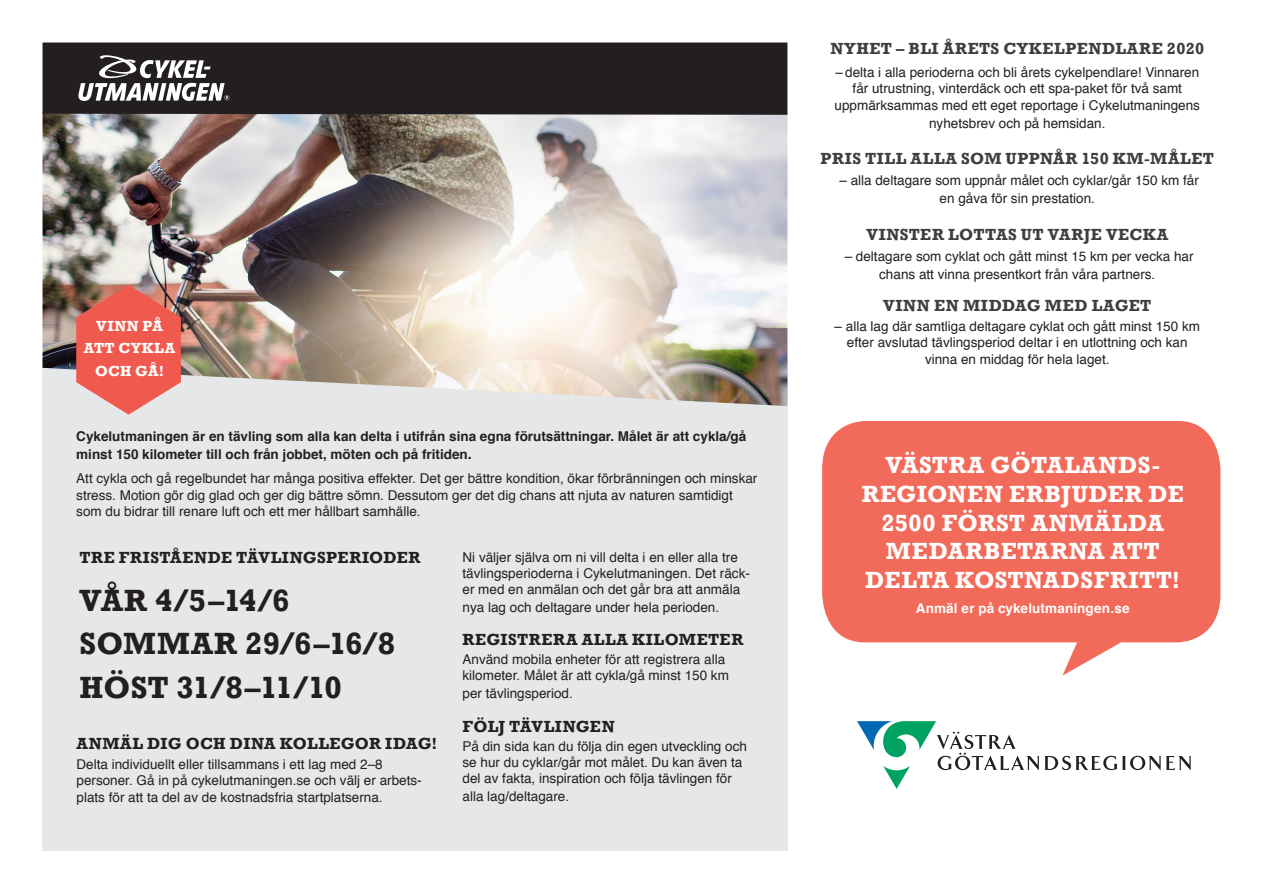
<style>
.page{position:relative;width:1263px;height:893px;background:#fff}
.page>*{position:absolute;margin:0;border:0;box-sizing:border-box;transform-origin:0 0}
.bröd{font:700 31.5px "Rockwell";color:#231f20}
.bröd-2{font:700 31.5px "Rockwell";letter-spacing:-.02em;color:#231f20}
.t1{font:700 24px/28.8px "Rockwell";letter-spacing:.02em;color:#fff;text-align:center}
.bröd-3{font:700 16.5px "Rockwell";letter-spacing:.03em;color:#3e3e3f}
.Mellanrubrik{font:700 16.5px "Rockwell";letter-spacing:.035em;color:#231f20}
.bröd-4{font:700 16.5px "Rockwell";letter-spacing:.01em;color:#231f20}
.Mellanrubrik-2{font:700 16.5px "Rockwell";letter-spacing:.01em;color:#231f20}
.t2{font:700 15px/22.5px "Rockwell";letter-spacing:.03em;color:#fff;text-align:center}
.bröd-5{font:13.5px/16.2px "Helvetica";color:#231f20}
.bröd-6{font:700 13.5px/18px "Helvetica";color:#231f20}
.t3{font:700 13.5px "Helvetica";letter-spacing:.01em;color:#fff}
.s1{font-size:15px}
</style>
<div class="page">
<div style="left:43px;top:357px;width:745px;height:493px;background:#e6e7e9"></div>
<svg style="left:1045px;top:756px;width:146px;height:14px"></svg>
<svg style="left:857px;top:721px;width:182px;height:68px"></svg>
<img style="left:43px;top:115px;width:744px;height:291px">
<div style="left:43px;top:43px;width:744px;height:72px;background:#231f20"></div>
<svg style="left:78px;top:55px;width:152px;height:46px"></svg>
<svg style="left:822px;top:421px;width:399px;height:255px;background:#f38072"></svg>
<svg style="left:76px;top:285px;width:105px;height:130px;background:#e36d63"></svg>
<p class="t2" style="left:84px;top:314px;width:93px">VINN PÅ<br>ATT CYKLA<br>OCH GÅ!</p>
<p class="bröd-6" style="left:76px;top:427px;width:671px">Cykelutmaningen är en tävling som alla kan delta i utifrån sina egna förutsättningar. Målet är att cykla/gå minst 150 kilometer till och från jobbet, möten och på fritiden<span class="s1">.</span></p>
<p class="bröd-5" style="left:76px;top:471px;width:683px">Att cykla och gå regelbundet har många positiva effekter. Det ger bättre kondition, ökar förbränningen och minskar stress. Motion gör dig glad och ger dig bättre sömn. Dessutom ger det dig chans att njuta av naturen samtidigt som du bidrar till renare luft och ett mer hållbart samhälle.</p>
<p class="Mellanrubrik" style="left:80px;top:548px;width:343px">TRE FRISTÅENDE TÄVLINGSPERIODER</p>
<p class="bröd" style="left:80px;top:581px;width:212px">VÅR 4/5–14/6</p>
<p class="bröd" style="left:80px;top:625px;width:317px">SOMMAR 29/6–16/8</p>
<p class="bröd-2" style="left:80px;top:668px;width:264px">HÖST 31/8–11/10</p>
<p class="bröd-4" style="left:77px;top:733px;width:362px">ANMÄL DIG OCH DINA KOLLEGOR IDAG!</p>
<p class="bröd-5" style="left:77px;top:757px;width:347px">Delta individuellt eller tillsammans i ett lag med 2–8 personer. Gå in på cykelutmaningen.se och välj er arbets&shy;plats för att ta del av de kostnadsfria startplatserna.</p>
<p class="bröd-5" style="left:462px;top:549px;width:289px">Ni väljer själva om ni vill delta i en eller alla tre tävlingsperioderna i Cykelutmaningen. Det räck&shy;er med en anmälan och det går bra att anmäla</p>
<p class="bröd-5" style="left:462px;top:599px;width:258px">nya lag och deltagare under hela perioden.</p>
<p class="Mellanrubrik" style="left:462px;top:630px;width:282px">REGISTRERA ALLA KILOMETER</p>
<p class="bröd-5" style="left:462px;top:652px;width:268px">Använd mobila enheter för att registrera alla kilometer. Målet är att cykla/gå minst 150 km</p>
<p class="bröd-5" style="left:462px;top:686px;width:112px">per tävlingsperiod.</p>
<p class="Mellanrubrik-2" style="left:462px;top:716px;width:154px">FÖLJ TÄVLINGEN</p>
<p class="bröd-5" style="left:462px;top:738px;width:286px">På din sida kan du följa din egen utveckling och se hur du cyklar/går mot målet. Du kan även ta del av fakta, inspiration och följa tävlingen för</p>
<p class="bröd-5" style="left:462px;top:789px;width:108px">alla lag/deltagare.</p>
<p class="bröd-3" style="left:830px;top:38px;width:375px">NYHET – BLI ÅRETS CYKELPENDLARE 2020</p>
<p class="bröd-5" style="left:834px;top:65px;width:367px;text-align:center">– delta i alla perioderna och bli årets cykelpendlare! Vinnaren får utrustning, vinterdäck och ett spa-paket för två samt uppmärksammas med ett eget reportage i Cykelutmaningens</p>
<p class="bröd-5" style="left:929px;top:115px;width:178px">nyhetsbrev och på hemsidan.</p>
<p class="bröd-3" style="left:821px;top:149px;width:395px">PRIS TILL ALLA SOM UPPNÅR 150 KM-MÅLET</p>
<p class="bröd-5" style="left:839px;top:172px;width:361px;line-height:18px;text-align:center">– alla deltagare som uppnår målet och cyklar/går 150 km får en gåva för sin prestation.</p>
<p class="bröd-3" style="left:866px;top:224px;width:303px">VINSTER LOTTAS UT VARJE VECKA</p>
<p class="bröd-5" style="left:845px;top:247px;width:350px;line-height:18px;text-align:center">– deltagare som cyklat och gått minst 15 km per vecka har chans att vinna presentkort från våra partners.</p>
<p class="bröd-3" style="left:883px;top:295px;width:270px">VINN EN MIDDAG MED LAGET</p>
<p class="bröd-5" style="left:834px;top:319px;width:367px;text-align:center">– alla lag där samtliga deltagare cyklat och gått minst 150 km efter avslutad tävlingsperiod deltar i en utlottning och kan vinna en middag för hela laget.</p>
<p class="t1" style="left:862px;top:451px;width:323px">VÄSTRA GÖTALANDS-<br>REGIONEN ERBJUDER DE<br>2500 FÖRST ANMÄLDA<br>MEDARBETARNA ATT<br>DELTA KOSTNADSFRITT!</p>
<p class="t3" style="left:916px;top:597px;width:215px">Anmäl er på cykelutmaningen.se</p>
</div>
